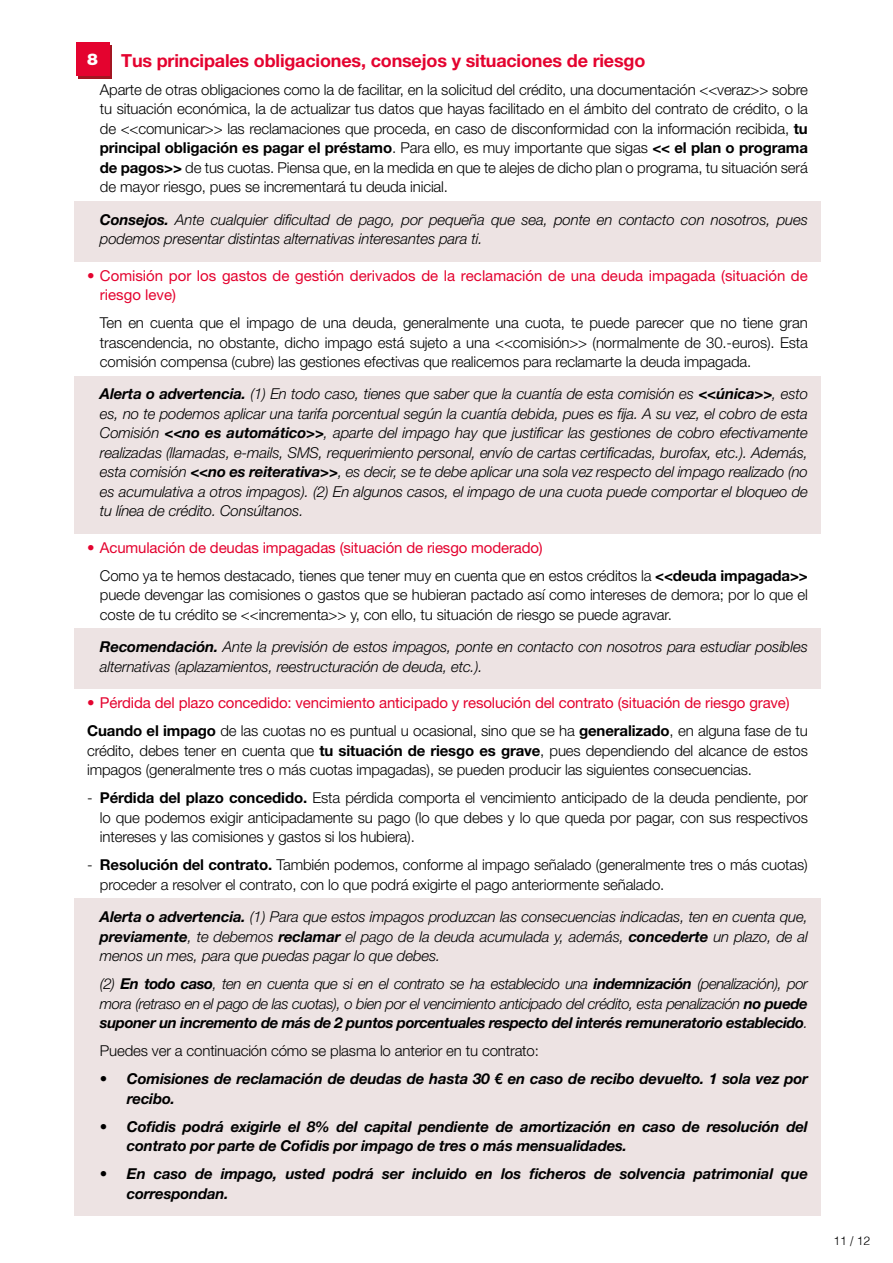
<style>
.page{position:relative;width:893px;height:1263px;background:#fff}
.page>*{position:absolute;margin:0;border:0;box-sizing:border-box;transform-origin:0 0}
.t1{font:700 18px "Helvetica Neue LT Pro";letter-spacing:-.01em;color:#e4032f}
.t2{font:900 16.2px "Helvetica Neue LT Pro";color:#fff}
.t3{font:300 15px/19.5px "Helvetica Neue LT Pro";letter-spacing:-.01em;color:#000}
.t4{font:italic 300 15px/19.5px "Helvetica Neue LT Pro";letter-spacing:-.01em;color:#000;text-align:justify}
.t5{font:italic 700 15px/19.5px "Helvetica Neue LT Pro";letter-spacing:-.01em;color:#000}
.t6{font:15px/19.5px "Helvetica Neue LT Pro";letter-spacing:-.01em;color:#e4032f}
.t7{font:300 12px "Helvetica";color:#000}
.s1{font-weight:700}
.s2{font-weight:400;color:#e4032f}
.s3{font-weight:700;color:#000}
.s4{font-weight:300;color:#000}
</style>
<div class="page">
<div style="left:74px;top:201px;width:747px;height:60px;background:#ede3e3"></div>
<div style="left:74px;top:376px;width:747px;height:157px;background:#ede3e3"></div>
<div style="left:74px;top:629px;width:747px;height:60px;background:#ede3e3"></div>
<div style="left:74px;top:898px;width:747px;height:80px;background:#ede3e3"></div>
<div style="left:74px;top:965px;width:747px;height:80px;background:#ede3e3"></div>
<div style="left:74px;top:1032px;width:747px;height:41px;background:#ede3e3"></div>
<div style="left:74px;top:1060px;width:747px;height:60px;background:#ede3e3"></div>
<div style="left:74px;top:1108px;width:747px;height:60px;background:#ede3e3"></div>
<div style="left:74px;top:1155px;width:747px;height:60px;background:#ede3e3"></div>
<svg style="left:78px;top:45px;width:34px;height:33px"></svg>
<div style="left:76px;top:42px;width:33px;height:34px;background:#e4032f"></div>
<p class="t2" style="left:87px;top:49px;width:12px">8</p>
<p class="t1" style="left:121px;top:49px;width:526px">Tus principales obligaciones, consejos y situaciones de riesgo</p>
<p class="t3" style="left:100px;top:79px;width:710px;text-align:justify">Aparte de otras obligaciones como la de facilitar, en la solicitud del crédito, una documentación &lt;&lt;veraz&gt;&gt; sobre tu situación económica, la de actualizar tus datos que hayas facilitado en el ámbito del contrato de crédito, o la de &lt;&lt;comunicar&gt;&gt; las reclamaciones que proceda, en caso de disconformidad con la información recibida, <span class="s1">tu principal obligación es pagar el préstamo</span>. Para ello, es muy importante que sigas <span class="s1">&lt;&lt; el plan o programa de pagos&gt;&gt;</span> de tus cuotas. Piensa que, en la medida en que te alejes de dicho plan o programa, tu situación será de mayor riesgo, pues se incrementará tu deuda inicial.</p>
<p class="t4" style="left:100px;top:209px;width:709px"><span class="s1">Consejos.</span> Ante cualquier dificultad de pago, por pequeña que sea, ponte en contacto con nosotros, pues podemos presentar distintas alternativas interesantes para ti.</p>
<p class="t6" style="left:100px;top:265px;width:709px;text-indent:-13px">• Comisión por los gastos de gestión derivados de la reclamación de una deuda impagada (situación de riesgo leve)</p>
<p class="t3" style="left:100px;top:313px;width:709px;text-align:justify">Ten en cuenta que el impago de una deuda, generalmente una cuota, te puede parecer que no tiene gran trascendencia, no obstante, dicho impago está sujeto a una &lt;&lt;comisión&gt;&gt; (normalmente de 30.-euros). Esta comisión compensa (cubre) las gestiones efectivas que realicemos para reclamarte la deuda impagada.</p>
<p class="t4" style="left:100px;top:384px;width:710px"><span class="s1">Alerta o advertencia.</span> (1) En todo caso, tienes que saber que la cuantía de esta comisión es <span class="s1">&lt;&lt;única&gt;&gt;</span>, esto es, no te podemos aplicar una tarifa porcentual según la cuantía debida, pues es fija. A su vez, el cobro de esta Comisión <span class="s1">&lt;&lt;no es automático&gt;&gt;</span>, aparte del impago hay que justificar las gestiones de cobro efectivamente realizadas (llamadas, e-mails, SMS, requerimiento personal, envío de cartas certificadas, burofax, etc.). Además, esta comisión <span class="s1">&lt;&lt;no es reiterativa&gt;&gt;</span>, es decir, se te debe aplicar una sola vez respecto del impago realizado (no es acumulativa a otros impagos). (2) En algunos casos, el impago de una cuota puede comportar el bloqueo de tu línea de crédito. Consúltanos.</p>
<p class="t3" style="left:100px;top:533px;width:709px;line-height:28px;text-indent:-13px"><span class="s2">• Acumulación de deudas impagadas (situación de riesgo moderado)<br></span>Como ya te hemos destacado, tienes que tener muy en cuenta que en estos créditos la <span class="s1">&lt;&lt;deuda impagada&gt;&gt;</span></p>
<p class="t3" style="left:100px;top:585px;width:709px">puede devengar las comisiones o gastos que se hubieran pactado así como intereses de demora; por lo que el coste de tu crédito se &lt;&lt;incrementa&gt;&gt; y, con ello, tu situación de riesgo se puede agravar.</p>
<p class="t4" style="left:100px;top:637px;width:709px"><span class="s1">Recomendación.</span> Ante la previsión de estos impagos, ponte en contacto con nosotros para estudiar posibles alternativas (aplazamientos, reestructuración de deuda, etc.).</p>
<p class="t6" style="left:87px;top:689px;width:722px;line-height:28px">• Pérdida del plazo concedido: vencimiento anticipado y resolución del contrato (situación de riesgo grave)<br><span class="s3">Cuando el impago</span> <span class="s4">de las cuotas no es puntual u ocasional, sino que se ha</span> <span class="s3">generalizado</span><span class="s4">, en alguna fase de tu</span></p>
<p class="t3" style="left:87px;top:740px;width:722px">crédito, debes tener en cuenta que <span class="s1">tu situación de riesgo es grave</span>, pues dependiendo del alcance de estos impagos (generalmente tres o más cuotas impagadas), se pueden producir las siguientes consecuencias.</p>
<p class="t3" style="left:100px;top:788px;width:709px;text-align:justify;text-indent:-13px">- <span class="s1">Pérdida del plazo concedido.</span> Esta pérdida comporta el vencimiento anticipado de la deuda pendiente, por lo que podemos exigir anticipadamente su pago (lo que debes y lo que queda por pagar, con sus respectivos intereses y las comisiones y gastos si los hubiera).</p>
<p class="t3" style="left:100px;top:855px;width:709px;text-indent:-13px">- <span class="s1">Resolución del contrato.</span> También podemos, conforme al impago señalado (generalmente tres o más cuotas) proceder a resolver el contrato, con lo que podrá exigirte el pago anteriormente señalado.</p>
<p class="t4" style="left:100px;top:907px;width:710px"><span class="s1">Alerta o advertencia.</span> (1) Para que estos impagos produzcan las consecuencias indicadas, ten en cuenta que, <span class="s1">previamente</span>, te debemos <span class="s1">reclamar</span> el pago de la deuda acumulada y, además, <span class="s1">concederte</span> un plazo, de al menos un mes, para que puedas pagar lo que debes.</p>
<p class="t4" style="left:100px;top:974px;width:710px">(2) <span class="s1">En todo caso</span>, ten en cuenta que si en el contrato se ha establecido una <span class="s1">indemnización</span> (penalización), por mora (retraso en el pago de las cuotas), o bien por el vencimiento anticipado del crédito, esta penalización <span class="s1">no puede suponer un incremento de más de 2 puntos porcentuales respecto del interés remuneratorio establecido</span>.</p>
<p class="t3" style="left:100px;top:1041px;width:440px">Puedes ver a continuación cómo se plasma lo anterior en tu contrato:</p>
<p class="t5" style="left:127px;top:1068px;width:682px;text-indent:-27px">• Comisiones de reclamación de deudas de hasta 30 € en caso de recibo devuelto. 1 sola vez por recibo.</p>
<p class="t5" style="left:127px;top:1116px;width:682px;text-indent:-27px">• Cofidis podrá exigirle el 8% del capital pendiente de amortización en caso de resolución del contrato por parte de Cofidis por impago de tres o más mensualidades.</p>
<p class="t5" style="left:127px;top:1164px;width:682px;text-indent:-27px">• En caso de impago, usted podrá ser incluido en los ficheros de solvencia patrimonial que correspondan.</p>
<p class="t7" style="left:833px;top:1230px;width:38px">11 / 12</p>
</div>
